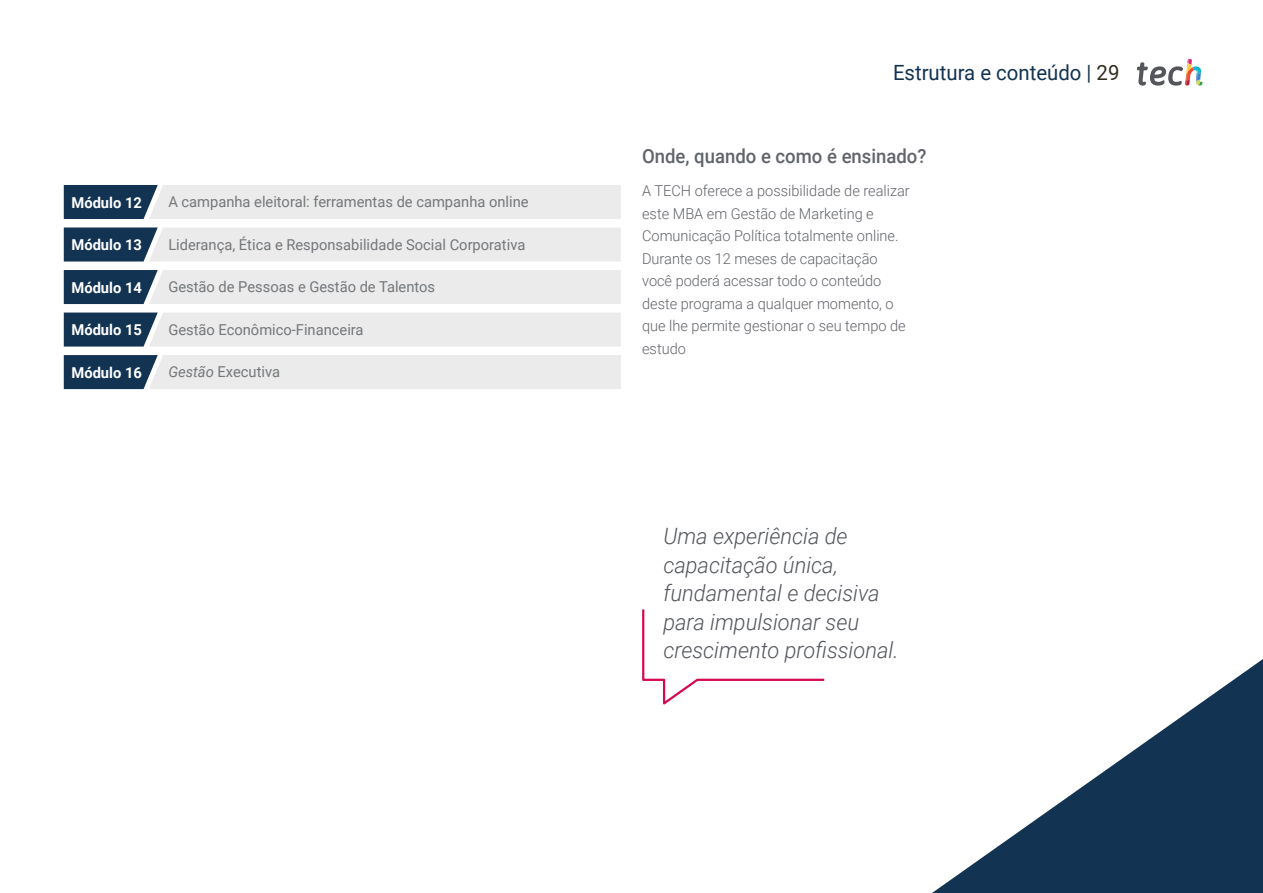
<style>
.page{position:relative;width:1263px;height:893px;background:#fff}
.page>*{position:absolute;margin:0;border:0;box-sizing:border-box;transform-origin:0 0}
.t1{font:italic 300 22.5px/28.5px "Roboto";color:#52555b}
.t2{font:21px "Roboto";color:#123352}
.t3{font:500 19.5px "Roboto";color:#61646a;scale:.95 1}
.t4{font:300 15px/22.5px "Roboto";color:#61646a}
.t5{font:15px "Roboto";color:#74777b}
.t6{font:700 15px "Roboto";color:#fff}
.s1{font-style:italic}
.s2{color:#312e20}
</style>
<div class="page">
<svg style="left:932px;top:659px;width:331px;height:234px"></svg>
<svg style="left:642px;top:609px;width:183px;height:96px"></svg>
<svg style="left:64px;top:185px;width:557px;height:34px;background:#c8ced2"></svg>
<svg style="left:64px;top:227px;width:557px;height:34px;background:#c9cfd3"></svg>
<svg style="left:64px;top:270px;width:557px;height:34px;background:#c8ced2"></svg>
<svg style="left:64px;top:313px;width:557px;height:34px;background:#c9cfd3"></svg>
<svg style="left:64px;top:355px;width:557px;height:34px;background:#c8ced2"></svg>
<svg style="left:1137px;top:59px;width:65px;height:27px"></svg>
<p class="t5" style="left:168px;top:191px;width:362px">A campanha eleitoral: ferramentas de campanha online</p>
<p class="t5" style="left:168px;top:234px;width:358px">Liderança, Ética e Responsabilidade Social Corporativa</p>
<p class="t5" style="left:168px;top:276px;width:268px">Gestão de Pessoas e Gestão de Talentos</p>
<p class="t6" style="left:71px;top:192px;width:72px">Módulo 12</p>
<p class="t6" style="left:71px;top:234px;width:72px">Módulo 13</p>
<p class="t6" style="left:71px;top:277px;width:72px">Módulo 14</p>
<p class="t6" style="left:71px;top:319px;width:72px">Módulo 15</p>
<p class="t5" style="left:168px;top:319px;width:197px">Gestão Econômico-Financeira</p>
<p class="t6" style="left:71px;top:362px;width:72px">Módulo 16</p>
<p class="t5" style="left:168px;top:361px;width:113px"><span class="s1">Gestão</span> Executiva</p>
<h2 class="t2" style="left:893px;top:57px;width:228px">Estrutura e conteúdo | <span class="s2">29</span></h2>
<h3 class="t3" style="left:642px;top:143px;width:301px">Onde, quando e como é ensinado?</h3>
<p class="t4" style="left:642px;top:179px;width:269px">A TECH oferece a possibilidade de realizar este MBA em Gestão de Marketing e Comunicação Política totalmente online.<br>Durante os 12 meses de capacitação você poderá acessar todo o conteúdo deste programa a qualquer momento, o que lhe permite gestionar o seu tempo de estudo</p>
<h1 class="t1" style="left:663px;top:521px;width:237px">Uma experiência de capacitação única, fundamental e decisiva para impulsionar seu crescimento profissional.</h1>
</div>
